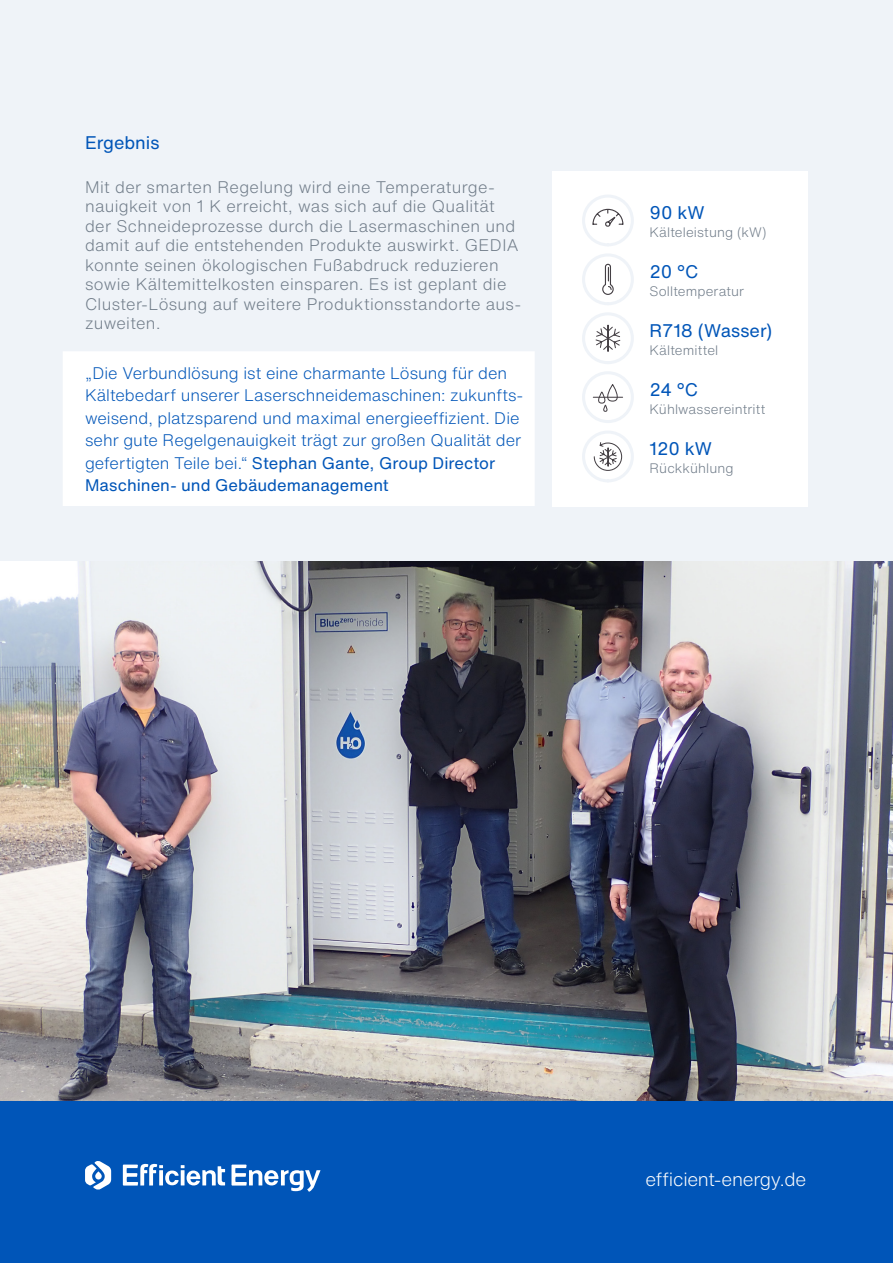
<style>
.page{position:relative;width:893px;height:1263px;background:#fff}
.page>*{position:absolute;margin:0;border:0;box-sizing:border-box;transform-origin:0 0}
.t1{font:300 18.9px "Helvetica Now Text";letter-spacing:-.015em;color:#fff}
.t2{font:18px "Helvetica Now Text";letter-spacing:-.005em;color:#0055b8}
.t3{font:300 16.5px/19.5px "Helvetica Now Text";letter-spacing:.02em;color:#6f7b88}
.t4{font:300 16.5px/22.5px "Helvetica Now Text";color:#0055b8}
.t5{font:300 13.5px "Helvetica Now Text";letter-spacing:.01em;color:#6f7b88}
.s1{font-weight:400}
</style>
<div class="page">
<div style="left:0;top:0;width:893px;height:563px;background:#eff3f8"></div>
<div style="left:63px;top:351px;width:472px;height:155px;background:#fff"></div>
<div style="left:553px;top:171px;width:255px;height:335px;background:#fff"></div>
<img style="left:0;top:561px;width:893px;height:540px">
<div style="left:582px;top:312px;width:52px;height:52px;border:3px solid #eff3f8;border-radius:50%"></div>
<svg style="left:595px;top:324px;width:26px;height:28px"></svg>
<div style="left:582px;top:253px;width:52px;height:52px;border:3px solid #eff3f8;border-radius:50%"></div>
<svg style="left:602px;top:263px;width:12px;height:32px"></svg>
<div style="left:582px;top:431px;width:52px;height:51px;border:3px solid #eff3f8;border-radius:50%"></div>
<svg style="left:593px;top:442px;width:30px;height:29px"></svg>
<div style="left:582px;top:195px;width:52px;height:51px;border:3px solid #eff3f8;border-radius:50%"></div>
<svg style="left:592px;top:208px;width:32px;height:19px"></svg>
<div style="left:0;top:1101px;width:893px;height:162px;background:#0055b8"></div>
<svg style="left:123px;top:1164px;width:102px;height:21px"></svg>
<svg style="left:232px;top:1164px;width:88px;height:28px"></svg>
<svg style="left:85px;top:1161px;width:26px;height:29px"></svg>
<div style="left:582px;top:371px;width:52px;height:52px;border:3px solid #eff3f8;border-radius:50%"></div>
<svg style="left:594px;top:384px;width:29px;height:28px"></svg>
<hr style="left:593px;top:397px;width:30px;height:1px;background:#454045">
<p class="t2" style="left:85px;top:129px;width:76px">Ergebnis</p>
<p class="t3" style="left:85px;top:176px;width:437px">Mit der smarten Regelung wird eine Temperaturge&shy;nauigkeit von 1 K erreicht, was sich auf die Qualität der Schneideprozesse durch die Lasermaschinen und damit auf die entstehenden Produkte auswirkt. GEDIA konnte seinen ökologischen Fußabdruck reduzieren sowie Kältemittelkosten einsparen. Es ist geplant die Cluster-Lösung auf weitere Produktionsstandorte aus&shy;zuweiten.</p>
<p class="t4" style="left:85px;top:361px;width:440px">„Die Verbundlösung ist eine charmante Lösung für den Kältebedarf unserer Laserschneidemaschinen: zukunfts&shy;weisend, platzsparend und maximal energieeffizient. Die sehr gute Regelgenauigkeit trägt zur großen Qualität der gefertigten Teile bei.“ <span class="s1">Stephan Gante, Group Director Maschinen- und Gebäudemanagement</span></p>
<p class="t2" style="left:649px;top:199px;width:57px">90 kW</p>
<p class="t5" style="left:649px;top:222px;width:119px">Kälteleistung (kW)</p>
<p class="t2" style="left:649px;top:258px;width:50px">20 °C</p>
<p class="t5" style="left:649px;top:281px;width:96px">Solltemperatur</p>
<p class="t2" style="left:649px;top:317px;width:124px">R718 (Wasser)</p>
<p class="t5" style="left:649px;top:340px;width:70px">Kältemittel</p>
<p class="t2" style="left:649px;top:376px;width:50px">24 °C</p>
<p class="t5" style="left:649px;top:399px;width:117px">Kühlwassereintritt</p>
<p class="t2" style="left:649px;top:435px;width:64px">120 kW</p>
<p class="t5" style="left:649px;top:458px;width:86px">Rückkühlung</p>
<p class="t1" style="left:645px;top:1165px;width:162px">efficient-energy.de</p>
</div>
